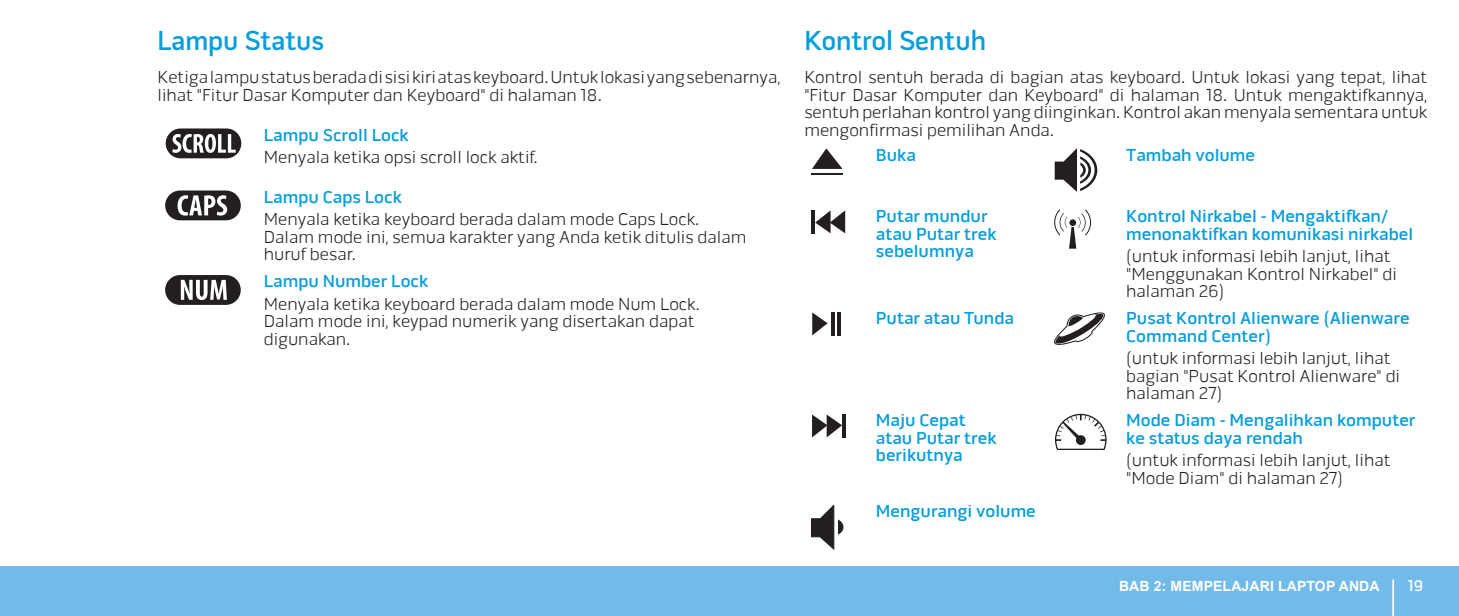
<style>
.page{position:relative;width:1459px;height:616px;background:#fff}
.page>*{position:absolute;margin:0;border:0;box-sizing:border-box;transform-origin:0 0}
.t1{font:600 28px "Pill Gothic 600 mg";color:#069ddc}
.t2{font:300 17.5px/17.5px "Pill Alt 600 mg";color:#231f20}
.t3{font:500 17.5px/17.5px "Pill Alt 600 mg";color:#069ddc}
.t4{font:500 15.75px "Pill Alt 600 mg";color:#fff}
.t5{font:700 14px "Arial";letter-spacing:.01em;color:#fff}
</style>
<div class="page">
<div style="left:0;top:566px;width:1458px;height:49px;background:#72bbe8"></div>
<hr style="left:1392px;top:579px;width:2px;height:36px;background:#fff">
<svg style="left:166px;top:128px;width:75px;height:30px"></svg>
<svg style="left:165px;top:190px;width:76px;height:30px"></svg>
<svg style="left:165px;top:275px;width:76px;height:29px"></svg>
<svg style="left:812px;top:148px;width:30px;height:21px"></svg>
<hr style="left:811px;top:173px;width:32px;height:2px;background:#231f20">
<svg style="left:1054px;top:148px;width:43px;height:44px"></svg>
<svg style="left:815px;top:210px;width:30px;height:23px"></svg>
<hr style="left:811px;top:210px;width:4px;height:23px;background:#231f20">
<svg style="left:1054px;top:209px;width:37px;height:39px"></svg>
<svg style="left:812px;top:312px;width:15px;height:23px"></svg>
<svg style="left:831px;top:312px;width:3px;height:23px"></svg>
<hr style="left:837px;top:312px;width:4px;height:23px;background:#231f20">
<svg style="left:1054px;top:312px;width:50px;height:33px"></svg>
<svg style="left:812px;top:414px;width:30px;height:23px"></svg>
<hr style="left:842px;top:414px;width:3px;height:23px;background:#231f20">
<svg style="left:1055px;top:413px;width:51px;height:36px"></svg>
<svg style="left:811px;top:505px;width:32px;height:44px"></svg>
<h1 class="t1" style="left:158px;top:29px;width:168px">Lampu Status</h1>
<p class="t2" style="left:158px;top:69px;width:624px">Ketiga lampu status berada di sisi kiri atas keyboard. Untuk lokasi yang sebenarnya, lihat "Fitur Dasar Komputer dan Keyboard" di halaman 18.</p>
<p class="t3" style="left:264px;top:126px;width:146px">Lampu Scroll Lock</p>
<p class="t2" style="left:264px;top:148px;width:275px">Menyala ketika opsi scroll lock aktif.</p>
<p class="t3" style="left:264px;top:188px;width:139px">Lampu Caps Lock</p>
<p class="t2" style="left:264px;top:210px;width:484px">Menyala ketika keyboard berada dalam mode Caps Lock.<br>Dalam mode ini, semua karakter yang Anda ketik ditulis dalam huruf besar.</p>
<p class="t3" style="left:264px;top:272px;width:166px">Lampu Number Lock</p>
<p class="t2" style="left:264px;top:295px;width:437px">Menyala ketika keyboard berada dalam mode Num Lock.<br>Dalam mode ini, keypad numerik yang disertakan dapat digunakan.</p>
<h1 class="t1" style="left:804px;top:29px;width:183px">Kontrol Sentuh</h1>
<p class="t2" style="left:804px;top:69px;width:624px;text-align:justify">Kontrol sentuh berada di bagian atas keyboard. Untuk lokasi yang tepat, lihat "Fitur Dasar Komputer dan Keyboard" di halaman 18. Untuk mengaktifkannya, sentuh perlahan kontrol yang diinginkan. Kontrol akan menyala sementara untuk mengonfirmasi pemilihan Anda.</p>
<p class="t3" style="left:876px;top:146px;width:42px">Buka</p>
<p class="t3" style="left:1126px;top:146px;width:130px">Tambah volume</p>
<p class="t3" style="left:876px;top:207px;width:122px">Putar mundur atau Putar trek sebelumnya</p>
<p class="t3" style="left:1126px;top:207px;width:289px">Kontrol Nirkabel - Mengaktifkan/ menonaktifkan komunikasi nirkabel</p>
<p class="t2" style="left:1126px;top:247px;width:272px">(untuk informasi lebih lanjut, lihat "Menggunakan Kontrol Nirkabel" di halaman 26)</p>
<p class="t3" style="left:876px;top:309px;width:140px">Putar atau Tunda</p>
<p class="t3" style="left:1126px;top:309px;width:285px">Pusat Kontrol Alienware (Alienware<br>Command Center)</p>
<p class="t2" style="left:1126px;top:349px;width:275px">(untuk informasi lebih lanjut, lihat bagian "Pusat Kontrol Alienware" di halaman 27)</p>
<p class="t3" style="left:876px;top:411px;width:122px">Maju Cepat atau Putar trek berikutnya</p>
<p class="t3" style="left:1126px;top:411px;width:291px">Mode Diam - Mengalihkan komputer ke status daya rendah</p>
<p class="t2" style="left:1126px;top:451px;width:266px">(untuk informasi lebih lanjut, lihat "Mode Diam" di halaman 27)</p>
<p class="t3" style="left:876px;top:502px;width:162px">Mengurangi volume</p>
<p class="t5" style="left:1119px;top:576px;width:262px">BAB 2: MEMPELAJARI LAPTOP ANDA</p>
<p class="t4" style="left:1407px;top:576px;width:17px">19</p>
</div>
